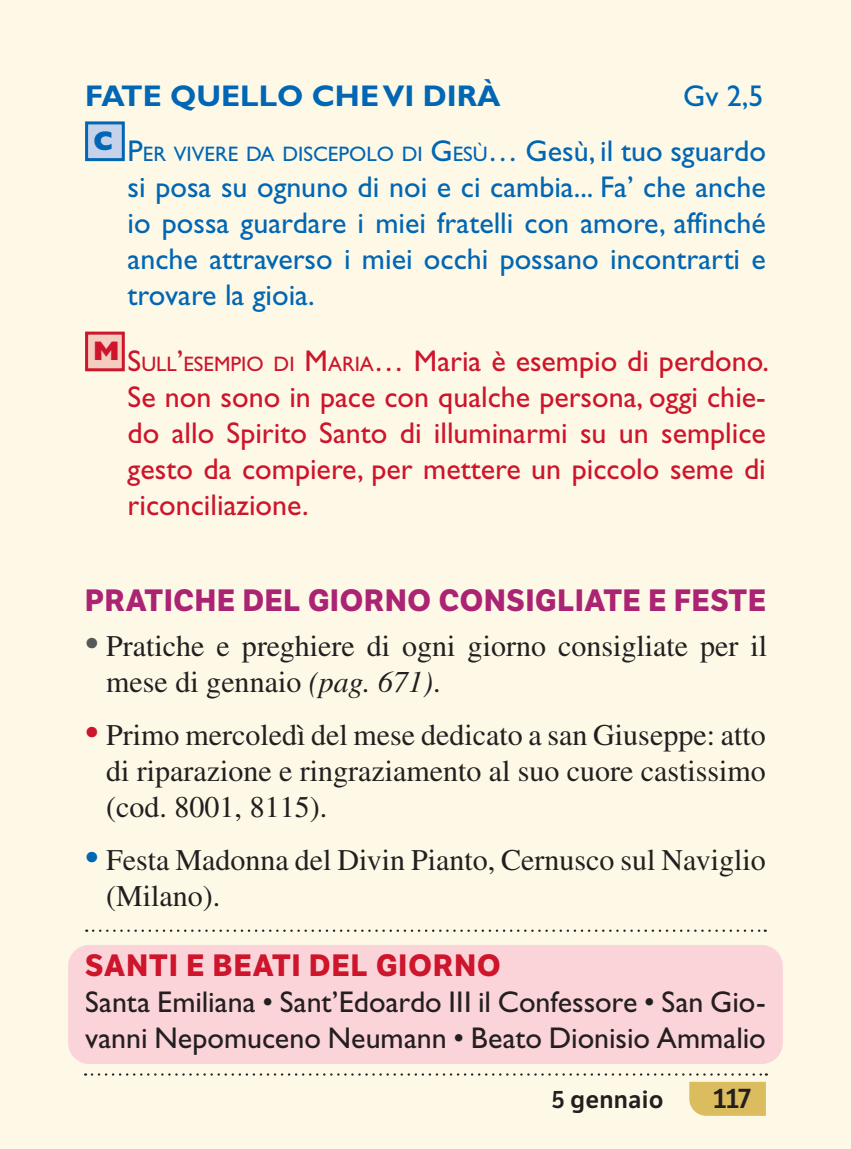
<style>
.page{position:relative;width:851px;height:1149px;background:#fff}
.page>*{position:absolute;margin:0;border:0;box-sizing:border-box;transform-origin:0 0}
.t1{font:30px/36px "Times LT Std";color:#231f20}
.t2{font:30px/36px "Gill Sans Std";color:#cd152c;text-align:justify}
.t3{font:30px/36px "Gill Sans Std";color:#0166b3;text-align:justify}
.t4{font:30px/36px "Gill Sans Std";color:#231f20}
.t5{font:700 30px "LFT Etica";letter-spacing:.03em;color:#ab2474}
.t6{font:700 30px "LFT Etica";letter-spacing:.04em;color:#cd152c}
.t7{font:700 30px "Gill Sans Std";color:#0166b3}
.t8{font:600 27px "LFT Etica";color:#231f20}
.t9{font:600 24px "LFT Etica";letter-spacing:.01em;color:#231f20}
.t10{font:21px "Gill Sans Std";color:#0166b3}
.s1{font-size:30px}
.s2{font-style:inherit}
.s3{font-size:21px}
.s4{font-size:39px;color:#57585a}
.s5{font-style:italic}
.s6{font-size:39px;color:#cd152c}
.s7{font-size:39px;color:#0166b3}
</style>
<div class="page">
<div style="left:0;top:0;width:850px;height:1148px;background:#fef9e7"></div>
<div style="left:689px;top:1081px;width:76px;height:34px;background:#dbbc5e"></div>
<svg style="left:92px;top:1073px;width:674px;height:2px"></svg>
<div style="left:68px;top:944px;width:714px;height:119px;background:#fbd4d9;border-radius:21px"></div>
<svg style="left:93px;top:929px;width:672px;height:2px"></svg>
<div style="left:87px;top:123px;width:36px;height:36px;background:#c6d2ea"></div>
<div style="left:85px;top:121px;width:40px;height:40px;border:3px solid #0166b3"></div>
<div style="left:87px;top:333px;width:36px;height:36px;background:#f5cdc0"></div>
<div style="left:85px;top:331px;width:40px;height:40px;border:3px solid #cd152c"></div>
<p class="t7" style="left:85px;top:78px;width:417px">FATE QUELLO CHE VI DIRÀ</p>
<p class="t3" style="left:683px;top:78px;width:82px">Gv 2,5</p>
<p class="t10" style="left:93px;top:142px;width:674px"><sup>C</sup> <span class="s1">P</span>ER VIVERE DA DISCEPOLO DI <span class="s1">G</span>ESÙ<span class="s1">… Gesù, il tuo sguardo</span></p>
<p class="t3" style="left:128px;top:169px;width:639px">si posa su ognuno di noi e ci cambia... Fa’ che anche io possa guardare i miei fratelli con amore, affinché anche attraverso i miei occhi possano incontrarti e trovare la gioia.</p>
<p class="t2" style="left:128px;top:343px;width:642px;text-indent:-34px"><sup>M</sup> <span class="s2">S</span><span class="s3">ULL</span><span class="s2">’</span><span class="s3">ESEMPIO DI</span> <span class="s2">M</span><span class="s3">ARIA</span>… Maria è esempio di perdono.<br>Se non sono in pace con qualche persona, oggi chie&shy;do allo Spirito Santo di illuminarmi su un semplice gesto da compiere, per mettere un piccolo seme di riconciliazione.</p>
<p class="t5" style="left:85px;top:582px;width:682px">PRATICHE DEL GIORNO CONSIGLIATE E FESTE</p>
<p class="t1" style="left:106px;top:627px;width:662px;text-indent:-21px"><span class="s4">•</span> Pratiche e preghiere di ogni giorno consigliate per il mese di gennaio <span class="s5">(pag. 671)</span>.</p>
<p class="t1" style="left:106px;top:716px;width:661px;text-align:justify;text-indent:-21px"><span class="s6">•</span> Primo mercoledì del mese dedicato a san Giuseppe: atto di riparazione e ringraziamento al suo cuore castissimo (cod. 8001, 8115).</p>
<p class="t1" style="left:106px;top:841px;width:661px;text-indent:-21px"><span class="s7">•</span> Festa Madonna del Divin Pianto, Cernusco sul Naviglio (Milano).</p>
<p class="t6" style="left:85px;top:946px;width:417px">SANTI E BEATI DEL GIORNO</p>
<p class="t4" style="left:85px;top:983px;width:682px">Santa Emiliana • Sant’Edoardo III il Confessore • San Gio&shy;vanni Nepomuceno Neumann • Beato Dionisio Ammalio</p>
<p class="t9" style="left:551px;top:1084px;width:113px">5 gennaio</p>
<p class="t8" style="left:713px;top:1082px;width:39px">117</p>
</div>
